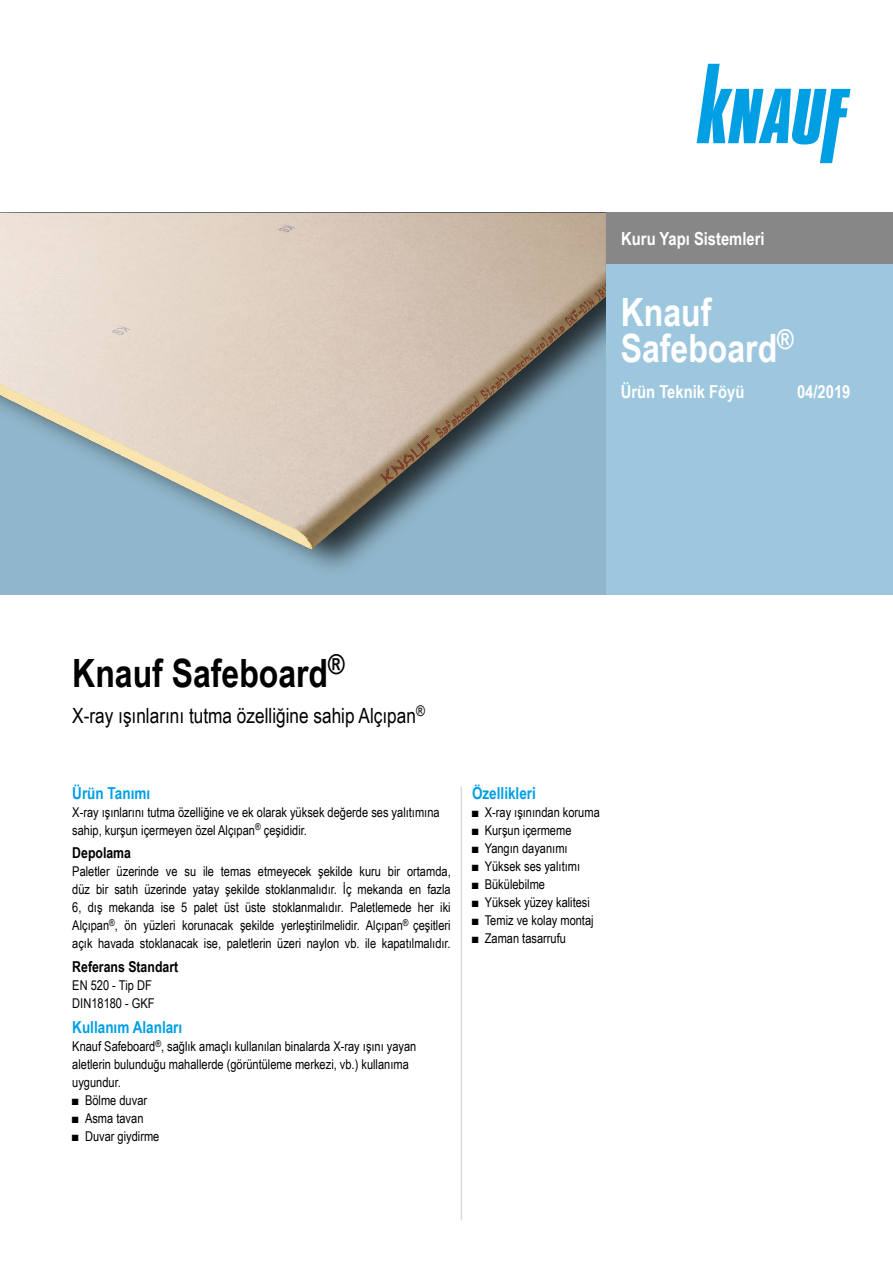
<style>
.page{position:relative;width:893px;height:1263px;background:#fff}
.page>*{position:absolute;margin:0;border:0;box-sizing:border-box;transform-origin:0 0}
.t1{font:700 39px "Arial Narrow";color:#000}
.t2{font:700 39px/36.5px "Arial Narrow";color:#fff}
.t3{font:21px "Arial Narrow";color:#000}
.t4{font:700 18px "Arial Narrow";color:#fff}
.t5{font:700 16.5px "Arial Narrow";color:#009fe3}
.t6{font:700 15px "Arial Narrow";color:#000}
.t7{font:13.5px/18px "Arial Narrow";color:#000}
</style>
<div class="page">
<div style="left:606px;top:213px;width:287px;height:382px;background:#9dc7de"></div>
<div style="left:606px;top:213px;width:287px;height:51px;background:#878787"></div>
<svg style="left:697px;top:64px;width:153px;height:99px"></svg>
<div style="left:0;top:213px;width:606px;height:382px;background:#000;opacity:.75"></div>
<img style="left:0;top:213px;width:158px;height:261px">
<hr style="left:461px;top:787px;width:1px;height:433px;background:#dadada">
<h3 class="t4" style="left:621px;top:225px;width:145px">Kuru Yapı Sistemleri</h3>
<h1 class="t2" style="left:621px;top:292px;width:174px">Knauf<br>Safeboard<sup>®</sup></h1>
<h3 class="t4" style="left:621px;top:378px;width:125px">Ürün Teknik Föyü</h3>
<h3 class="t4" style="left:797px;top:378px;width:55px">04/2019</h3>
<h1 class="t1" style="left:72px;top:644px;width:274px">Knauf Safeboard<sup>®</sup></h1>
<h2 class="t3" style="left:72px;top:700px;width:354px">X-ray ışınlarını tutma özelliğine sahip Alçıpan<sup>®</sup></h2>
<p class="t5" style="left:72px;top:780px;width:79px">Ürün Tanımı</p>
<p class="t7" style="left:72px;top:802px;width:369px">X-ray ışınlarını tutma özelliğine ve ek olarak yüksek değerde ses yalıtımına sahip, kurşun içermeyen özel Alçıpan<sup>®</sup> çeşididir.</p>
<p class="t6" style="left:72px;top:841px;width:60px">Depolama</p>
<p class="t7" style="left:72px;top:862px;width:380px;text-align:justify">Paletler üzerinde ve su ile temas etmeyecek şekilde kuru bir ortamda, düz bir satıh üzerinde yatay şekilde stoklanmalıdır. İç mekanda en fazla 6, dış mekanda ise 5 palet üst üste stoklanmalıdır. Paletlemede her iki Alçıpan<sup>®</sup>, ön yüzleri korunacak şekilde yerleştirilmelidir. Alçıpan<sup>®</sup> çeşitleri açık havada stoklanacak ise, paletlerin üzeri naylon vb. ile kapatılmalıdır.</p>
<p class="t6" style="left:72px;top:955px;width:107px">Referans Standart</p>
<p class="t7" style="left:72px;top:975px;width:84px">EN 520 - Tip DF<br>DIN18180 - GKF</p>
<p class="t5" style="left:72px;top:1015px;width:112px">Kullanım Alanları</p>
<p class="t7" style="left:72px;top:1037px;width:346px">Knauf Safeboard<sup>®</sup>, sağlık amaçlı kullanılan binalarda X-ray ışını yayan aletlerin bulunduğu mahallerde (görüntüleme merkezi, vb.) kullanıma uygundur.</p>
<p class="t7" style="left:72px;top:1091px;width:76px">■ Bölme duvar</p>
<p class="t7" style="left:72px;top:1109px;width:73px">■ Asma tavan</p>
<p class="t7" style="left:72px;top:1127px;width:89px">■ Duvar giydirme</p>
<p class="t5" style="left:472px;top:780px;width:65px">Özellikleri</p>
<p class="t7" style="left:472px;top:802px;width:129px">■ X-ray ışınından koruma</p>
<p class="t7" style="left:472px;top:820px;width:101px">■ Kurşun içermeme</p>
<p class="t7" style="left:472px;top:838px;width:97px">■ Yangın dayanımı</p>
<p class="t7" style="left:472px;top:856px;width:110px">■ Yüksek ses yalıtımı</p>
<p class="t7" style="left:472px;top:874px;width:75px">■ Bükülebilme</p>
<p class="t7" style="left:472px;top:892px;width:119px">■ Yüksek yüzey kalitesi</p>
<p class="t7" style="left:472px;top:910px;width:123px">■ Temiz ve kolay montaj</p>
<p class="t7" style="left:472px;top:928px;width:95px">■ Zaman tasarrufu</p>
</div>
